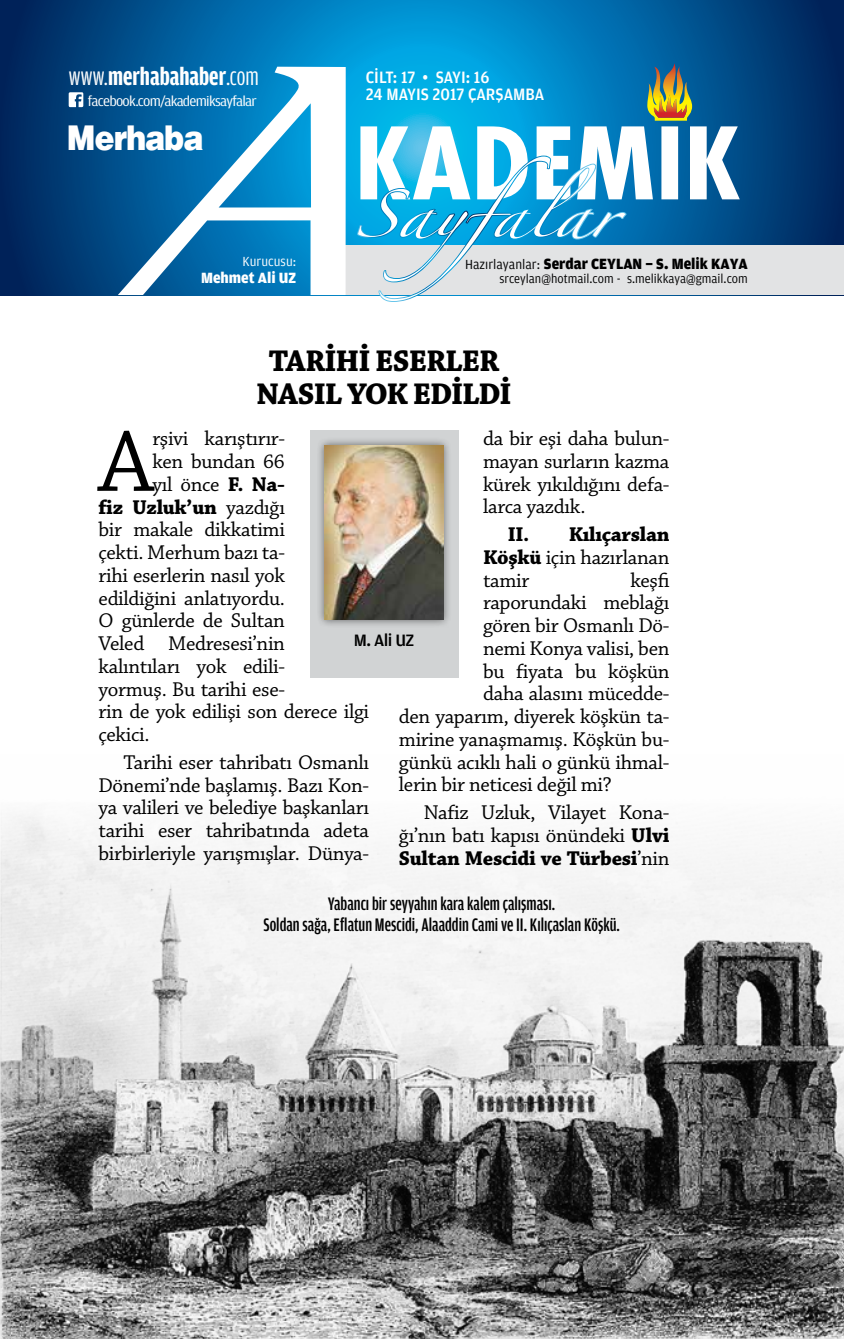
<style>
.page{position:relative;width:844px;height:1340px;background:#fff}
.page>*{position:absolute;margin:0;border:0;box-sizing:border-box;transform-origin:0 0}
.t1{font:91px "Chaparral Pro";color:#000}
.t2{font:42.7px "Zapfino";color:#fff;scale:1.2 1}
.t3{font:900 35px "Helvetica";letter-spacing:-.04em;color:#fff;scale:.87 1}
.t4{font:700 31.5px/33.2px "Chaparral Pro";letter-spacing:-.035em;color:#000;text-align:center}
.t5{font:700 25.9px "Toprak Comp";color:#fff;scale:1.04 1}
.t6{font:21px/22.8px "Chaparral Pro";letter-spacing:-.015em;color:#000;text-align:justify}
.t7{font:700 21px/22.8px "Chaparral Pro";letter-spacing:-.015em;color:#000;text-align:justify}
.t8{font:500 19.25px/21px "Toprak Comp";color:#000;text-align:center}
.t9{font:500 17.5px/17.5px "Toprak";color:#fff;scale:.93 1}
.t10{font:500 17.5px "Toprak";color:#000}
.t11{font:700 15.75px "Toprak";color:#000;scale:.95 1}
.t12{font:700 15.75px "Toprak";color:#fff;scale:.95 1}
.t13{font:14.88px "Toprak Cond";letter-spacing:-.04em;color:#fff;scale:1.21 1}
.t14{font:14px "Toprak";color:#fff;scale:.95 1}
.t15{font:13.12px "Toprak";color:#000;scale:.95 1}
.s1{font-weight:400}
.s2{font-weight:400;font-size:14px}
.s3{font-weight:700}
</style>
<div class="page">
<img style="left:0;top:815px;width:843px;height:523px">
<div style="left:310px;top:430px;width:148px;height:247px;background:#d1d3d4"></div>
<div style="left:316px;top:437px;width:135px;height:190px;background:#000;opacity:.5"></div>
<img style="left:324px;top:445px;width:119px;height:174px">
<svg style="left:0;top:0;width:843px;height:295px;background:#00508b"></svg>
<div style="left:324px;top:245px;width:519px;height:50px;background:#e2e3e4"></div>
<svg style="left:118px;top:66px;width:238px;height:230px"></svg>
<svg style="left:356px;top:63px;width:383px;height:239px"></svg>
<svg style="left:69px;top:92px;width:14px;height:15px"></svg>
<p class="t5" style="left:69px;top:63px;width:184px"><span class="s1">www.</span>merhabahaber<span class="s1">.com</span></p>
<p class="t9" style="left:366px;top:68px;width:193px">CİLT: 17 • SAYI: 16<br>24 MAYIS 2017 ÇARŞAMBA</p>
<p class="t13" style="left:88px;top:93px;width:141px">facebook.com/akademiksayfalar</p>
<h3 class="t3" style="left:67px;top:117px;width:159px">Merhaba</h3>
<p class="t14" style="left:242px;top:253px;width:58px">Kurucusu:</p>
<p class="t12" style="left:201px;top:269px;width:102px">Mehmet Ali UZ</p>
<h2 class="t2" style="left:355px;top:196px;width:234px">Sayfalar</h2>
<p class="t11" style="left:465px;top:255px;width:299px"><span class="s2">Hazırlayanlar:</span> Serdar CEYLAN - S. Melik KAYA</p>
<p class="t15" style="left:499px;top:271px;width:263px">srceylan@hotmail.com - s.melikkaya@gmail.com</p>
<h3 class="t4" style="left:256px;top:345px;width:256px">TARİHİ ESERLER<br>NASIL YOK EDİLDİ</h3>
<p class="t6" style="left:483px;top:428px;width:188px">da bir eşi daha bulun&shy;mayan surların kazma kürek yıkıldığını defa&shy;larca yazdık.</p>
<p class="t7" style="left:483px;top:524px;width:188px;text-indent:25px">II. Kılıçarslan Köşkü <span class="s1">için hazırlanan tamir</span></p>
<h1 class="t1" style="left:98px;top:411px;width:57px">A</h1>
<p class="t6" style="left:152px;top:428px;width:134px">rşivi karıştırır-</p>
<p class="t6" style="left:152px;top:451px;width:134px">ken bundan 66</p>
<p class="t6" style="left:152px;top:473px;width:134px">yıl önce <span class="s3">F. Na-</span></p>
<p class="t7" style="left:98px;top:496px;width:188px">fiz Uzluk’un <span class="s1">yazdığı</span></p>
<p class="t6" style="left:98px;top:519px;width:188px">bir makale dikkatimi</p>
<p class="t6" style="left:98px;top:542px;width:188px">çekti. Merhum bazı ta-</p>
<p class="t6" style="left:98px;top:564px;width:188px">rihi eserlerin nasıl yok</p>
<p class="t6" style="left:98px;top:587px;width:188px">edildiğini anlatıyordu.</p>
<p class="t6" style="left:98px;top:610px;width:188px">O günlerde de Sultan</p>
<p class="t6" style="left:98px;top:633px;width:188px">Veled Medresesi’nin</p>
<p class="t6" style="left:98px;top:655px;width:188px">kalıntıları yok edili-</p>
<p class="t6" style="left:98px;top:678px;width:188px">yormuş. Bu tarihi ese-</p>
<p class="t6" style="left:98px;top:701px;width:272px">rin de yok edilişi son derece ilgi</p>
<p class="t6" style="left:98px;top:724px;width:53px">çekici.</p>
<p class="t6" style="left:98px;top:751px;width:272px;text-indent:25px">Tarihi eser tahribatı Osmanlı Dönemi’nde başlamış. Bazı Kon&shy;ya valileri ve belediye başkanları tarihi eser tahribatında adeta birbirleriyle yarışmışlar. Dünya-</p>
<p class="t6" style="left:630px;top:569px;width:41px">keşfi</p>
<p class="t6" style="left:483px;top:592px;width:188px">raporundaki meblağı</p>
<p class="t6" style="left:483px;top:615px;width:188px">gören bir Osmanlı Dö-</p>
<p class="t6" style="left:483px;top:637px;width:188px">nemi Konya valisi, ben</p>
<p class="t6" style="left:483px;top:660px;width:188px">bu fiyata bu köşkün</p>
<p class="t6" style="left:483px;top:683px;width:188px">daha alasını mücedde-</p>
<p class="t6" style="left:399px;top:706px;width:272px">den yaparım, diyerek köşkün ta-</p>
<p class="t6" style="left:399px;top:728px;width:272px">mirine yanaşmamış. Köşkün bu-</p>
<p class="t6" style="left:399px;top:751px;width:272px">günkü acıklı hali o günkü ihmal-</p>
<p class="t6" style="left:399px;top:774px;width:214px">lerin bir neticesi değil mi?</p>
<p class="t6" style="left:399px;top:802px;width:272px;text-indent:25px">Nafiz Uzluk, Vilayet Kona&shy;ğı’nın batı kapısı önündeki <span class="s3">Ulvi Sultan Mescidi ve Türbesi</span>’nin</p>
<p class="t10" style="left:354px;top:630px;width:62px">M. Ali UZ</p>
<p class="t8" style="left:263px;top:892px;width:358px">Yabancı bir seyyahın kara kalem çalışması.<br>Soldan sağa, Eflatun Mescidi, Alaaddin Cami ve II. Kılıçaslan Köşkü.</p>
</div>
